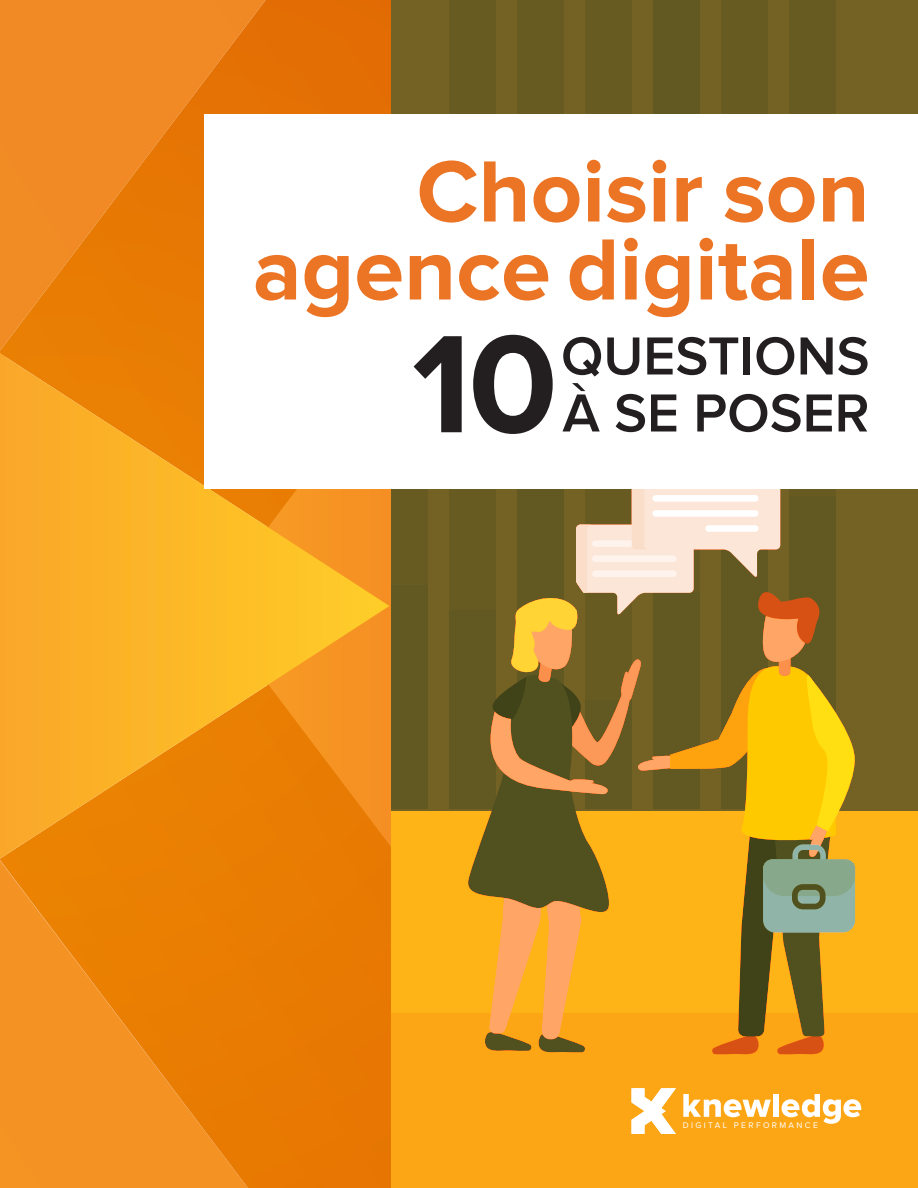
<style>
.page{position:relative;width:918px;height:1188px;background:#fff}
.page>*{position:absolute;margin:0;border:0;box-sizing:border-box;transform-origin:0 0}
.t1{font:700 144px "Proxima Nova";color:#231f20}
.t2{font:700 90px/78px "Proxima Nova";color:#ec7425;text-align:right}
.t3{font:600 55.5px "Proxima Nova";color:#231f20}
.t4{font:8.55px "Proxima Nova";letter-spacing:.28em;color:#fff}
</style>
<div class="page">
<img style="left:0;top:0;width:392px;height:527px">
<img style="left:0;top:685px;width:392px;height:503px">
<svg style="left:0;top:353px;width:389px;height:506px;background:#f5a01d"></svg>
<div style="left:392px;top:0;width:526px;height:960px;background:#746224"></div>
<div style="left:392px;top:811px;width:526px;height:377px;background:#feb417"></div>
<div style="left:392px;top:1013px;width:526px;height:175px;background:#fca616"></div>
<div style="left:653px;top:0;width:47px;height:809px;background:#625821"></div>
<div style="left:449px;top:0;width:47px;height:609px;background:#675b22"></div>
<div style="left:517px;top:0;width:47px;height:453px;background:#675b22"></div>
<div style="left:585px;top:0;width:47px;height:699px;background:#675b22"></div>
<div style="left:721px;top:0;width:47px;height:520px;background:#675b22"></div>
<div style="left:789px;top:0;width:47px;height:496px;background:#675b22"></div>
<svg style="left:392px;top:488px;width:463px;height:567px"></svg>
<div style="left:652px;top:495px;width:106px;height:7px;background:#fff;border-radius:3px"></div>
<div style="left:652px;top:510px;width:106px;height:7px;background:#fff;border-radius:3px"></div>
<div style="left:705px;top:525px;width:53px;height:7px;background:#fff;border-radius:3px"></div>
<div style="left:205px;top:114px;width:713px;height:374px;background:#fff"></div>
<svg style="left:683px;top:1094px;width:88px;height:23px"></svg>
<div style="left:773px;top:1094px;width:6px;height:23px;background:#fff"></div>
<svg style="left:782px;top:1094px;width:79px;height:30px"></svg>
<svg style="left:632px;top:1088px;width:44px;height:46px"></svg>
<p class="t2" style="left:253px;top:156px;width:618px">Choisir son agence digitale</p>
<p class="t3" style="left:561px;top:331px;width:310px">QUESTIONS</p>
<p class="t1" style="left:412px;top:318px;width:147px">10</p>
<p class="t3" style="left:562px;top:388px;width:309px">À SE POSER</p>
<p class="t4" style="left:683px;top:1122px;width:137px">DIGITAL PERFORMANCE</p>
</div>
